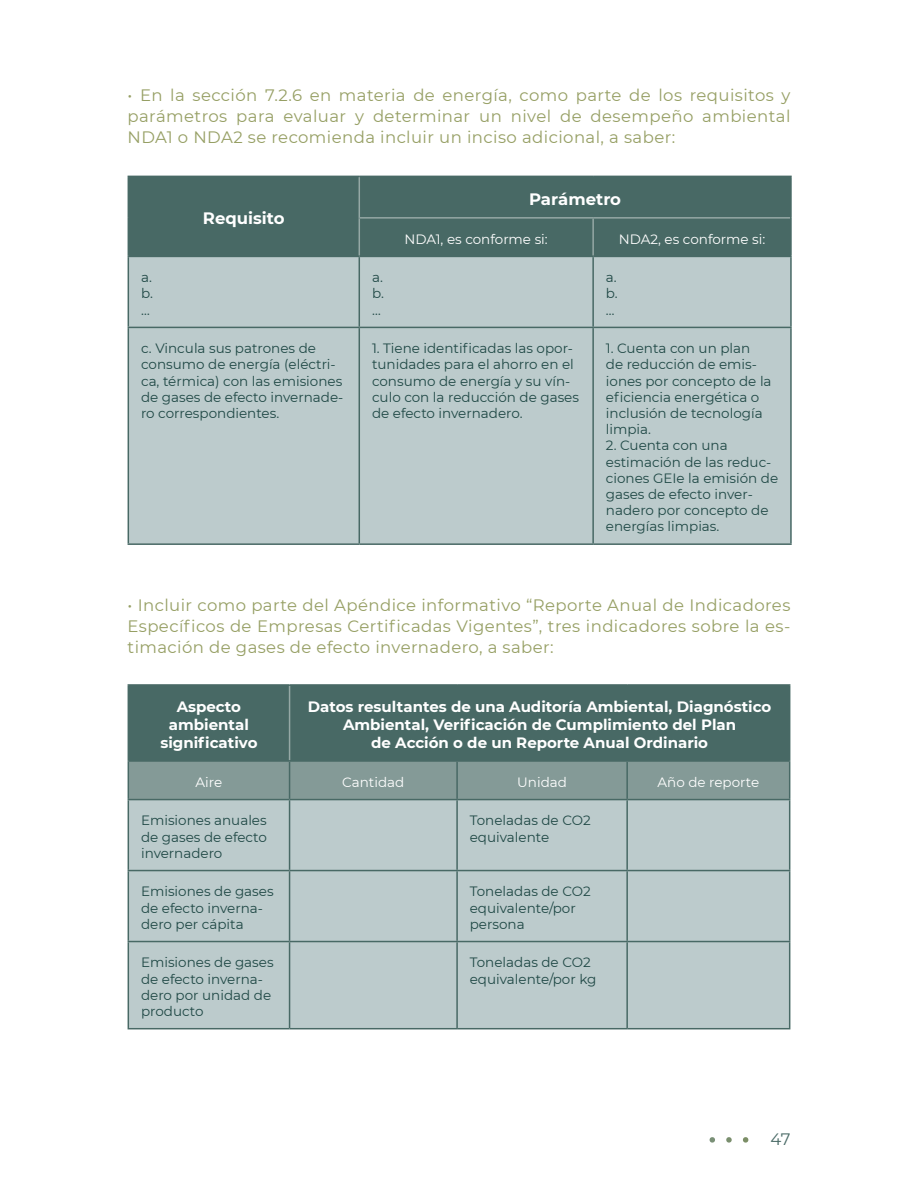
<style>
.page{position:relative;width:918px;height:1188px;background:#fff}
.page>*{position:absolute;margin:0;border:0;box-sizing:border-box;transform-origin:0 0}
.t1{font:16.5px/21px "Montserrat";letter-spacing:.025em;color:#969f64;text-align:justify}
.t2{font:700 16.5px "Montserrat";color:#fff}
.t3{font:900 16.5px "Montserrat";color:#fff}
.t4{font:16.5px "Montserrat";color:#486965}
.t5{font:700 15px/18px "Montserrat";color:#fff;text-align:center}
.t6{font:13.5px/16.2px "Montserrat";color:#1f4845}
.t7{font:13.5px "Montserrat";color:#fff}
</style>
<div class="page">
<div style="left:129px;top:177px;width:661px;height:79px;background:#486965"></div>
<div style="left:129px;top:257px;width:661px;height:286px;background:#bccbcc"></div>
<hr style="left:128px;top:257px;width:1px;height:70px;background:#486965">
<hr style="left:359px;top:257px;width:1px;height:70px;background:#486965">
<hr style="left:592px;top:257px;width:2px;height:70px;background:#486965">
<hr style="left:790px;top:257px;width:2px;height:70px;background:#486965">
<hr style="left:128px;top:327px;width:231px;height:1px;background:#486965">
<hr style="left:128px;top:328px;width:1px;height:215px;background:#486965">
<hr style="left:359px;top:327px;width:234px;height:1px;background:#486965">
<hr style="left:359px;top:328px;width:1px;height:215px;background:#486965">
<hr style="left:593px;top:327px;width:199px;height:1px;background:#486965">
<hr style="left:592px;top:328px;width:2px;height:215px;background:#486965">
<hr style="left:790px;top:328px;width:2px;height:215px;background:#486965">
<hr style="left:128px;top:543px;width:231px;height:2px;background:#486965">
<hr style="left:359px;top:543px;width:234px;height:2px;background:#486965">
<hr style="left:593px;top:543px;width:199px;height:2px;background:#486965">
<hr style="left:359px;top:177px;width:1px;height:40px;background:#95a8a5">
<hr style="left:359px;top:217px;width:234px;height:2px;background:#95a8a5">
<hr style="left:359px;top:219px;width:1px;height:37px;background:#95a8a5">
<hr style="left:593px;top:217px;width:197px;height:2px;background:#95a8a5">
<hr style="left:592px;top:219px;width:2px;height:37px;background:#95a8a5">
<hr style="left:128px;top:176px;width:231px;height:1px;background:#486965">
<hr style="left:128px;top:177px;width:1px;height:41px;background:#486965">
<hr style="left:128px;top:218px;width:1px;height:38px;background:#486965">
<hr style="left:128px;top:256px;width:231px;height:1px;background:#486965">
<hr style="left:359px;top:176px;width:234px;height:1px;background:#486965">
<hr style="left:593px;top:176px;width:199px;height:1px;background:#486965">
<hr style="left:790px;top:177px;width:2px;height:41px;background:#486965">
<hr style="left:790px;top:218px;width:2px;height:38px;background:#486965">
<hr style="left:359px;top:256px;width:234px;height:1px;background:#486965">
<hr style="left:593px;top:256px;width:199px;height:1px;background:#486965">
<div style="left:129px;top:686px;width:660px;height:74px;background:#486965"></div>
<div style="left:129px;top:762px;width:660px;height:37px;background:#849a97"></div>
<div style="left:129px;top:800px;width:660px;height:228px;background:#bccbcc"></div>
<hr style="left:128px;top:800px;width:1px;height:70px;background:#486965">
<hr style="left:289px;top:800px;width:1px;height:70px;background:#486965">
<hr style="left:456px;top:800px;width:2px;height:70px;background:#486965">
<hr style="left:626px;top:800px;width:2px;height:70px;background:#486965">
<hr style="left:789px;top:800px;width:1px;height:70px;background:#486965">
<hr style="left:128px;top:870px;width:162px;height:1px;background:#486965">
<hr style="left:128px;top:871px;width:1px;height:70px;background:#486965">
<hr style="left:290px;top:870px;width:167px;height:1px;background:#486965">
<hr style="left:289px;top:871px;width:1px;height:70px;background:#486965">
<hr style="left:457px;top:870px;width:170px;height:1px;background:#486965">
<hr style="left:456px;top:871px;width:2px;height:70px;background:#486965">
<hr style="left:627px;top:870px;width:163px;height:1px;background:#486965">
<hr style="left:626px;top:871px;width:2px;height:70px;background:#486965">
<hr style="left:789px;top:871px;width:1px;height:70px;background:#486965">
<hr style="left:128px;top:941px;width:162px;height:1px;background:#486965">
<hr style="left:128px;top:942px;width:1px;height:86px;background:#486965">
<hr style="left:290px;top:941px;width:167px;height:1px;background:#486965">
<hr style="left:289px;top:942px;width:1px;height:86px;background:#486965">
<hr style="left:457px;top:941px;width:170px;height:1px;background:#486965">
<hr style="left:456px;top:942px;width:2px;height:86px;background:#486965">
<hr style="left:627px;top:941px;width:163px;height:1px;background:#486965">
<hr style="left:626px;top:942px;width:2px;height:86px;background:#486965">
<hr style="left:789px;top:942px;width:1px;height:86px;background:#486965">
<hr style="left:128px;top:1028px;width:162px;height:1px;background:#486965">
<hr style="left:290px;top:1028px;width:167px;height:1px;background:#486965">
<hr style="left:457px;top:1028px;width:170px;height:1px;background:#486965">
<hr style="left:627px;top:1028px;width:163px;height:1px;background:#486965">
<hr style="left:289px;top:686px;width:1px;height:74px;background:#95a8a5">
<hr style="left:128px;top:684px;width:162px;height:2px;background:#486965">
<hr style="left:128px;top:686px;width:1px;height:74px;background:#486965">
<hr style="left:290px;top:684px;width:167px;height:2px;background:#486965">
<hr style="left:457px;top:684px;width:170px;height:2px;background:#486965">
<hr style="left:627px;top:684px;width:163px;height:2px;background:#486965">
<hr style="left:789px;top:686px;width:1px;height:74px;background:#486965">
<hr style="left:627px;top:760px;width:163px;height:2px;background:#486965">
<hr style="left:789px;top:762px;width:1px;height:37px;background:#486965">
<hr style="left:627px;top:799px;width:163px;height:1px;background:#486965">
<hr style="left:128px;top:760px;width:162px;height:2px;background:#486965">
<hr style="left:128px;top:762px;width:1px;height:37px;background:#486965">
<hr style="left:290px;top:760px;width:167px;height:2px;background:#486965">
<hr style="left:289px;top:762px;width:1px;height:37px;background:#486965">
<hr style="left:457px;top:760px;width:170px;height:2px;background:#486965">
<hr style="left:456px;top:762px;width:2px;height:37px;background:#486965">
<hr style="left:626px;top:762px;width:2px;height:37px;background:#486965">
<hr style="left:128px;top:799px;width:162px;height:1px;background:#486965">
<hr style="left:290px;top:799px;width:167px;height:1px;background:#486965">
<hr style="left:457px;top:799px;width:170px;height:1px;background:#486965">
<p class="t1" style="left:128px;top:84px;width:664px">• En la sección 7.2.6 en materia de energía, como parte de los requisitos y parámetros para evaluar y determinar un nivel de desempeño ambiental NDA1 o NDA2 se recomienda incluir un inciso adicional, a saber:</p>
<p class="t2" style="left:203px;top:207px;width:83px">Requisito</p>
<p class="t2" style="left:529px;top:187px;width:93px">Parámetro</p>
<p class="t7" style="left:405px;top:230px;width:145px">NDA1, es conforme si:</p>
<p class="t7" style="left:619px;top:230px;width:148px">NDA2, es conforme si:</p>
<p class="t6" style="left:141px;top:269px;width:13px;text-align:justify">a. b. …</p>
<p class="t6" style="left:372px;top:269px;width:13px;text-align:justify">a. b. …</p>
<p class="t6" style="left:606px;top:269px;width:13px;text-align:justify">a. b. …</p>
<p class="t6" style="left:141px;top:340px;width:204px">c. Vincula sus patrones de consumo de energía (eléctri&shy;ca, térmica) con las emisiones de gases de efecto invernade&shy;ro correspondientes.</p>
<p class="t6" style="left:372px;top:340px;width:208px">1. Tiene identificadas las opor&shy;tunidades para el ahorro en el consumo de energía y su vín&shy;culo con la reducción de gases de efecto invernadero.</p>
<p class="t6" style="left:606px;top:340px;width:167px">1. Cuenta con un plan<br>de reducción de emis&shy;iones por concepto de la eficiencia energética o inclusión de tecnología limpia.</p>
<p class="t6" style="left:606px;top:437px;width:174px">2. Cuenta con una estimación de las reduc&shy;ciones GEIe la emisión de gases de efecto inver&shy;nadero por concepto de energías limpias.</p>
<p class="t1" style="left:128px;top:594px;width:664px">• Incluir como parte del Apéndice informativo “Reporte Anual de Indicadores Específicos de Empresas Certificadas Vigentes”, tres indicadores sobre la es&shy;timación de gases de efecto invernadero, a saber:</p>
<p class="t5" style="left:160px;top:697px;width:99px">Aspecto ambiental significativo</p>
<p class="t5" style="left:308px;top:697px;width:465px">Datos resultantes de una Auditoría Ambiental, Diagnóstico<br>Ambiental, Verificación de Cumplimiento del Plan<br>de Acción o de un Reporte Anual Ordinario</p>
<p class="t7" style="left:196px;top:773px;width:28px">Aire</p>
<p class="t7" style="left:342px;top:773px;width:64px">Cantidad</p>
<p class="t7" style="left:517px;top:773px;width:51px">Unidad</p>
<p class="t7" style="left:658px;top:773px;width:103px">Año de reporte</p>
<p class="t6" style="left:141px;top:812px;width:127px;text-align:justify">Emisiones anuales de gases de efecto invernadero</p>
<p class="t6" style="left:470px;top:812px;width:122px">Toneladas de CO2 equivalente</p>
<p class="t6" style="left:141px;top:883px;width:134px">Emisiones de gases de efecto inverna&shy;dero per cápita</p>
<p class="t6" style="left:470px;top:883px;width:122px">Toneladas de CO2 equivalente/por persona</p>
<p class="t6" style="left:141px;top:954px;width:134px">Emisiones de gases de efecto inverna&shy;dero por unidad de producto</p>
<p class="t6" style="left:470px;top:954px;width:128px">Toneladas de CO2 equivalente/por kg</p>
<p class="t3" style="left:709px;top:1126px;width:42px">• • •</p>
<p class="t4" style="left:771px;top:1127px;width:21px">47</p>
</div>
